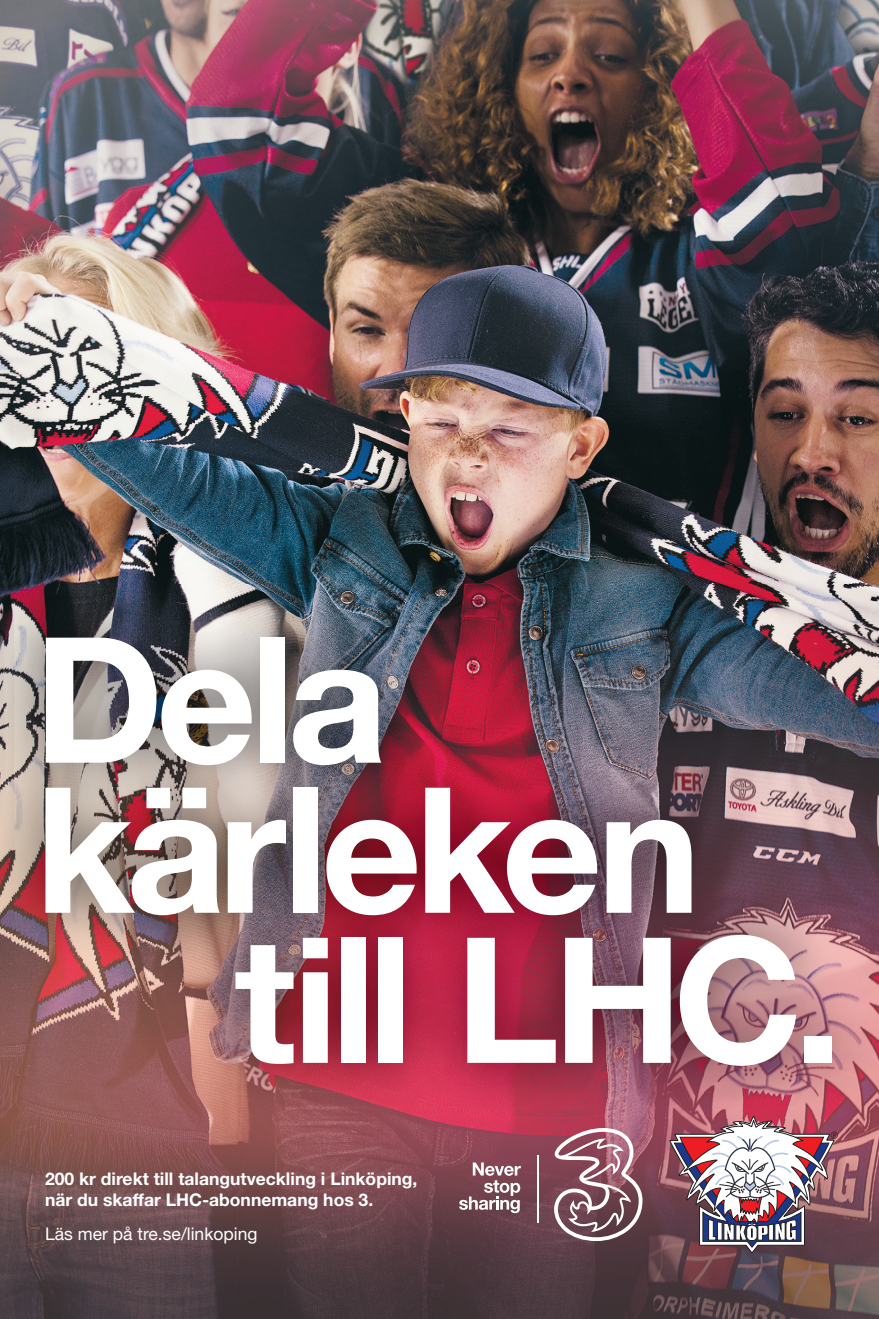
<style>
.page{position:relative;width:879px;height:1319px;background:#fff}
.page>*{position:absolute;margin:0;border:0;box-sizing:border-box;transform-origin:0 0}
.t1{font:700 175px "Helvetica Neue LT Std";letter-spacing:-.04em;color:#fff}
.t2{font:700 17.5px/21.2px "Helvetica Neue LT Std";color:#fff}
.t3{font:17.5px "Helvetica Neue LT Std";color:#fff}
</style>
<div class="page">
<img style="left:0;top:0;width:879px;height:1318px">
<img style="left:0;top:584px;width:879px;height:533px">
<hr style="left:537px;top:1155px;width:2px;height:67px;background:#fff">
<svg style="left:554px;top:1127px;width:88px;height:113px"></svg>
<svg style="left:459px;top:1162px;width:62px;height:50px"></svg>
<svg style="left:669px;top:1115px;width:169px;height:137px"></svg>
<h1 class="t1" style="left:34px;top:592px;width:356px">Dela</h1>
<h1 class="t1" style="left:34px;top:742px;width:668px">kärleken</h1>
<h1 class="t1" style="left:234px;top:892px;width:610px">till LHC.</h1>
<p class="t2" style="left:45px;top:1167px;width:374px">200 kr direkt till talangutveckling i Linköping, när du skaffar LHC-abonnemang hos 3.</p>
<p class="t3" style="left:45px;top:1222px;width:214px">Läs mer på tre.se/linkoping</p>
</div>
